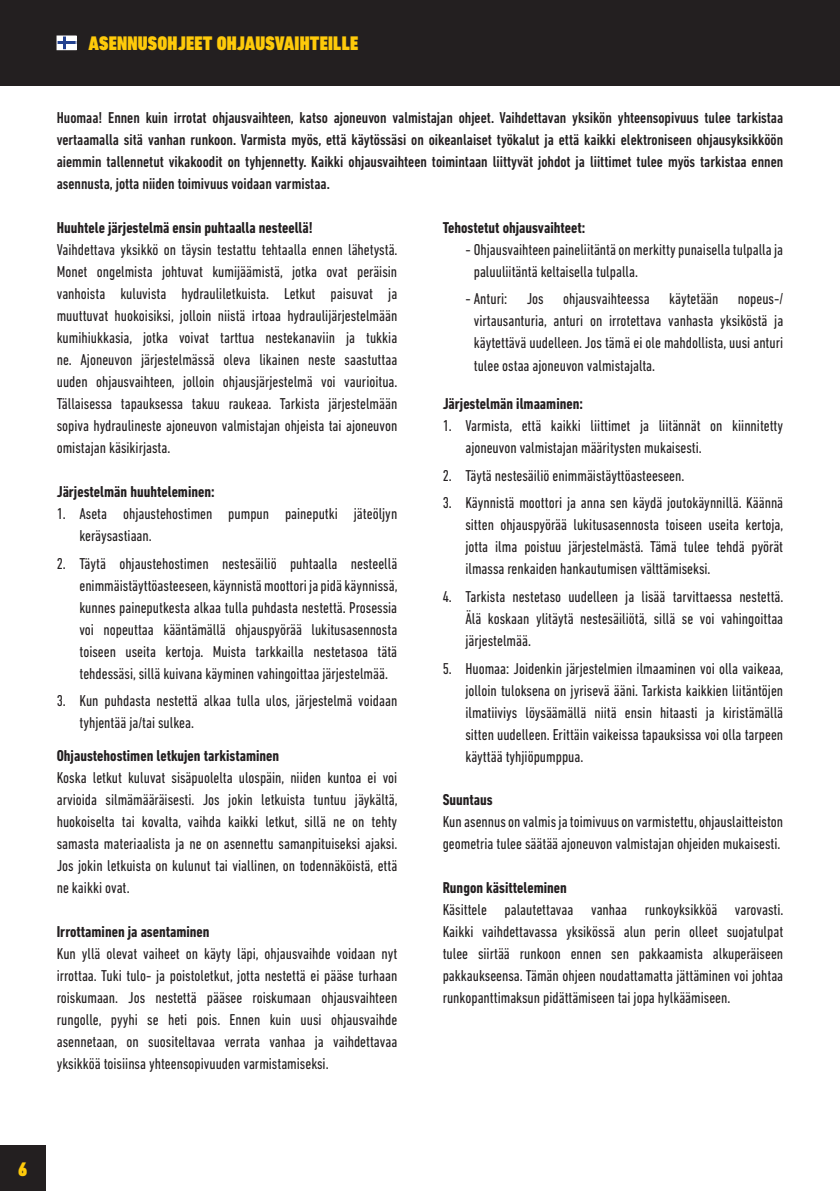
<style>
.page{position:relative;width:840px;height:1191px;background:#fff}
.page>*{position:absolute;margin:0;border:0;box-sizing:border-box;transform-origin:0 0}
.t1{font:900 condensed 20px "DIN Next LT Pro";letter-spacing:.01em;color:#feca0a}
.Brød{font:condensed 16px/22px "DIN Next LT Pro";color:#231f20;text-align:justify}
.Liste{font:condensed 16px/22px "DIN Next LT Pro";color:#231f20;text-align:justify}
.Overunderskrift{font:500 condensed 16px/22px "DIN Next LT Pro";color:#231f20;text-align:justify}
.Mellemrubrik{font:700 condensed 16px "DIN Next LT Pro";color:#231f20}
</style>
<div class="page">
<div style="left:0;top:1145px;width:45px;height:46px;background:#231f20"></div>
<div style="left:0;top:0;width:839px;height:85px;background:#231f20"></div>
<svg style="left:59px;top:38px;width:15px;height:10px"></svg>
<div style="left:67px;top:45px;width:9px;height:5px;background:#fff"></div>
<div style="left:67px;top:36px;width:9px;height:5px;background:#fff"></div>
<div style="left:57px;top:36px;width:19px;height:14px;border:1px solid #fff"></div>
<p class="t1" style="left:88px;top:32px;width:271px">ASENNUSOHJEET OHJAUSVAIHTEILLE</p>
<p class="Overunderskrift" style="left:57px;top:106px;width:727px">Huomaa! Ennen kuin irrotat ohjausvaihteen, katso ajoneuvon valmistajan ohjeet. Vaihdettavan yksikön yhteensopivuus tulee tarkistaa vertaamalla sitä vanhan runkoon. Varmista myös, että käytössäsi on oikeanlaiset työkalut ja että kaikki elektroniseen ohjausyksikköön aiemmin tallennetut vikakoodit on tyhjennetty. Kaikki ohjausvaihteen toimintaan liittyvät johdot ja liittimet tulee myös tarkistaa ennen asennusta, jotta niiden toimivuus voidaan varmistaa.</p>
<p class="Mellemrubrik" style="left:57px;top:218px;width:257px">Huuhtele järjestelmä ensin puhtaalla nesteellä!</p>
<p class="Brød" style="left:57px;top:238px;width:342px">Vaihdettava yksikkö on täysin testattu tehtaalla ennen lähetystä.<br>Monet ongelmista johtuvat kumijäämistä, jotka ovat peräisin vanhoista kuluvista hydrauliletkuista. Letkut paisuvat ja muuttuvat huokoisiksi, jolloin niistä irtoaa hydraulijärjestelmään kumihiukkasia, jotka voivat tarttua nestekanaviin ja tukkia ne. Ajoneuvon järjestelmässä oleva likainen neste saastuttaa uuden ohjausvaihteen, jolloin ohjausjärjestelmä voi vaurioitua.<br>Tällaisessa tapauksessa takuu raukeaa. Tarkista järjestelmään sopiva hydraulineste ajoneuvon valmistajan ohjeista tai ajoneuvon omistajan käsikirjasta.</p>
<p class="Mellemrubrik" style="left:57px;top:482px;width:159px">Järjestelmän huuhteleminen:</p>
<p class="Liste" style="left:79px;top:502px;width:319px;text-indent:-23px">1. Aseta ohjaustehostimen pumpun paineputki jäteöljyn keräysastiaan.</p>
<p class="Liste" style="left:79px;top:552px;width:319px;text-indent:-23px">2. Täytä ohjaustehostimen nestesäiliö puhtaalla nesteellä enimmäistäyttöasteeseen, käynnistä moottori ja pidä käynnissä, kunnes paineputkesta alkaa tulla puhdasta nestettä. Prosessia voi nopeuttaa kääntämällä ohjauspyörää lukitusasennosta toiseen useita kertoja. Muista tarkkailla nestetasoa tätä tehdessäsi, sillä kuivana käyminen vahingoittaa järjestelmää.</p>
<p class="Liste" style="left:79px;top:689px;width:319px;text-indent:-23px">3. Kun puhdasta nestettä alkaa tulla ulos, järjestelmä voidaan tyhjentää ja/tai sulkea.</p>
<p class="Mellemrubrik" style="left:57px;top:746px;width:224px">Ohjaustehostimen letkujen tarkistaminen</p>
<p class="Brød" style="left:57px;top:766px;width:342px">Koska letkut kuluvat sisäpuolelta ulospäin, niiden kuntoa ei voi arvioida silmämääräisesti. Jos jokin letkuista tuntuu jäykältä, huokoiselta tai kovalta, vaihda kaikki letkut, sillä ne on tehty samasta materiaalista ja ne on asennettu samanpituiseksi ajaksi.<br>Jos jokin letkuista on kulunut tai viallinen, on todennäköistä, että ne kaikki ovat.</p>
<p class="Mellemrubrik" style="left:57px;top:922px;width:154px">Irrottaminen ja asentaminen</p>
<p class="Brød" style="left:57px;top:942px;width:342px">Kun yllä olevat vaiheet on käyty läpi, ohjausvaihde voidaan nyt irrottaa. Tuki tulo- ja poistoletkut, jotta nestettä ei pääse turhaan roiskumaan. Jos nestettä pääsee roiskumaan ohjausvaihteen rungolle, pyyhi se heti pois. Ennen kuin uusi ohjausvaihde asennetaan, on suositeltavaa verrata vanhaa ja vaihdettavaa yksikköä toisiinsa yhteensopivuuden varmistamiseksi.</p>
<p class="Mellemrubrik" style="left:442px;top:218px;width:144px">Tehostetut ohjausvaihteet:</p>
<p class="Liste" style="left:473px;top:238px;width:311px;text-indent:-8px">- Ohjausvaihteen paineliitäntä on merkitty punaisella tulpalla ja paluuliitäntä keltaisella tulpalla.</p>
<p class="Liste" style="left:473px;top:288px;width:311px;text-indent:-8px">- Anturi: Jos ohjausvaihteessa käytetään nopeus-/ virtausanturia, anturi on irrotettava vanhasta yksiköstä ja käytettävä uudelleen. Jos tämä ei ole mahdollista, uusi anturi tulee ostaa ajoneuvon valmistajalta.</p>
<p class="Mellemrubrik" style="left:442px;top:394px;width:142px">Järjestelmän ilmaaminen:</p>
<p class="Liste" style="left:465px;top:414px;width:319px;text-indent:-23px">1. Varmista, että kaikki liittimet ja liitännät on kiinnitetty ajoneuvon valmistajan määritysten mukaisesti.</p>
<p class="Liste" style="left:442px;top:464px;width:243px">2. Täytä nestesäiliö enimmäistäyttöasteeseen.</p>
<p class="Liste" style="left:465px;top:491px;width:319px;text-indent:-23px">3. Käynnistä moottori ja anna sen käydä joutokäynnillä. Käännä sitten ohjauspyörää lukitusasennosta toiseen useita kertoja, jotta ilma poistuu järjestelmästä. Tämä tulee tehdä pyörät ilmassa renkaiden hankautumisen välttämiseksi.</p>
<p class="Liste" style="left:465px;top:585px;width:319px;text-indent:-23px">4. Tarkista nestetaso uudelleen ja lisää tarvittaessa nestettä.<br>Älä koskaan ylitäytä nestesäiliötä, sillä se voi vahingoittaa järjestelmää.</p>
<p class="Liste" style="left:465px;top:657px;width:319px;text-indent:-23px">5. Huomaa: Joidenkin järjestelmien ilmaaminen voi olla vaikeaa, jolloin tuloksena on jyrisevä ääni. Tarkista kaikkien liitäntöjen ilmatiiviys löysäämällä niitä ensin hitaasti ja kiristämällä sitten uudelleen. Erittäin vaikeissa tapauksissa voi olla tarpeen käyttää tyhjiöpumppua.</p>
<p class="Mellemrubrik" style="left:442px;top:790px;width:51px">Suuntaus</p>
<p class="Brød" style="left:442px;top:810px;width:342px">Kun asennus on valmis ja toimivuus on varmistettu, ohjauslaitteiston geometria tulee säätää ajoneuvon valmistajan ohjeiden mukaisesti.</p>
<p class="Mellemrubrik" style="left:442px;top:878px;width:126px">Rungon käsitteleminen</p>
<p class="Brød" style="left:442px;top:898px;width:342px">Käsittele palautettavaa vanhaa runkoyksikköä varovasti.<br>Kaikki vaihdettavassa yksikössä alun perin olleet suojatulpat tulee siirtää runkoon ennen sen pakkaamista alkuperäiseen pakkaukseensa. Tämän ohjeen noudattamatta jättäminen voi johtaa runkopanttimaksun pidättämiseen tai jopa hylkäämiseen.</p>
<p class="t1" style="left:18px;top:1157px;width:11px">6</p>
</div>
